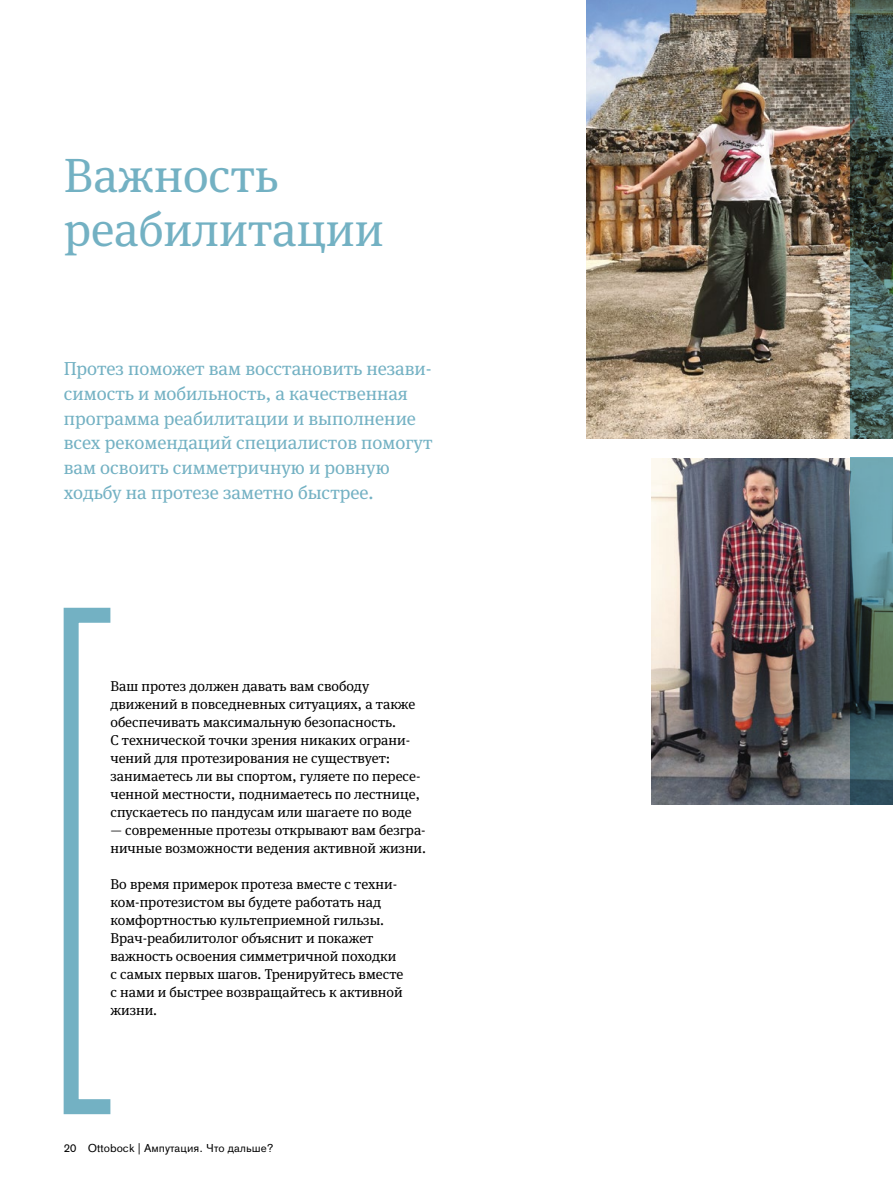
<style>
.page{position:relative;width:893px;height:1191px;background:#fff}
.page>*{position:absolute;margin:0;border:0;box-sizing:border-box;transform-origin:0 0}
.t1{font:48px/54px "OBO Serif";color:#73b1c3}
.t2{font:18.75px/24.8px "OBO Serif";color:#73b1c3}
.t3{font:14.25px/18px "OBO Serif";color:#000}
.t4{font:11.25px "OBO Sans";letter-spacing:.005em;color:#000}
</style>
<div class="page">
<img style="left:586px;top:0;width:307px;height:439px">
<img style="left:652px;top:458px;width:241px;height:346px">
<div style="left:64px;top:608px;width:54px;height:506px;border:15px solid #73b1c3"></div>
<h1 class="t1" style="left:64px;top:149px;width:321px">Важность реабилитации</h1>
<h2 class="t2" style="left:64px;top:356px;width:370px">Протез поможет вам восстановить незави&shy;симость и мобильность, а качественная программа реабилитации и выполнение всех рекомендаций специалистов помогут вам освоить симметричную и ровную ходьбу на протезе заметно быстрее.</h2>
<p class="t3" style="left:110px;top:677px;width:312px">Ваш протез должен давать вам свободу движений в повседневных ситуациях, а также обеспечивать максимальную безопасность.<br>С технической точки зрения никаких ограни&shy;чений для протезирования не существует: занимаетесь ли вы спортом, гуляете по пересе&shy;ченной местности, поднимаетесь по лестнице, спускаетесь по пандусам или шагаете по воде</p>
<p class="t3" style="left:110px;top:821px;width:317px">— современные протезы открывают вам безгра&shy;ничные возможности ведения активной жизни.</p>
<p class="t3" style="left:110px;top:875px;width:295px">Во время примерок протеза вместе с техни&shy;ком-протезистом вы будете работать над комфортностью культеприемной гильзы.<br>Врач-реабилитолог объяснит и покажет важность освоения симметричной походки с самых первых шагов. Тренируйтесь вместе с нами и быстрее возвращайтесь к активной жизни.</p>
<p class="t4" style="left:64px;top:1141px;width:211px">20 Ottobock | Ампутация. Что дальше?</p>
</div>
